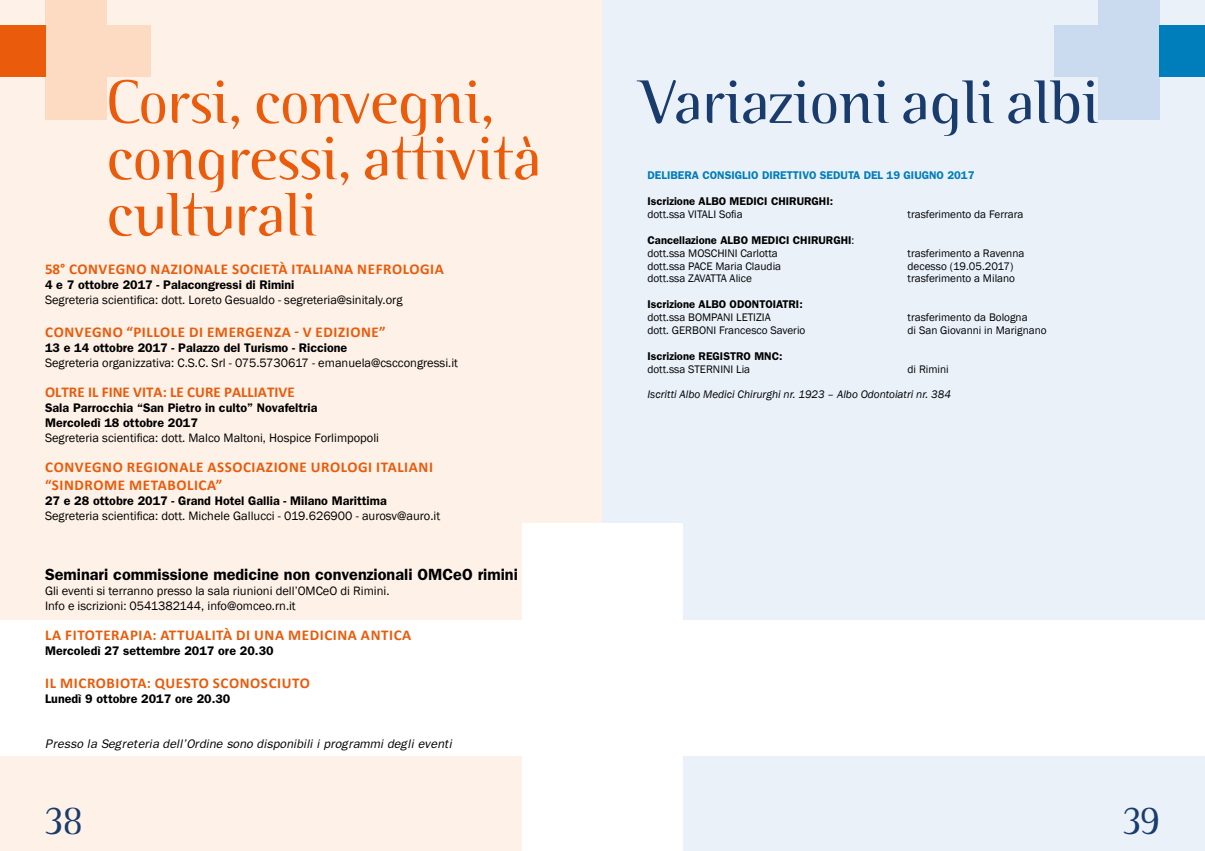
<style>
.page{position:relative;width:1205px;height:851px;background:#fff}
.page>*{position:absolute;margin:0;border:0;box-sizing:border-box;transform-origin:0 0}
.t1{font:300 61.25px/56.2px "Binary ITC";color:#ea5b0b}
.t2{font:300 61.25px "Binary ITC";color:#193c6c}
.t3{font:300 61.25px "Binary ITC";letter-spacing:-.02em;color:#ea5b0b}
.t4{font:300 37.5px "Binary ITC";color:#193c6c}
.t5{font:600 16.25px "Franklin Gothic";color:#000}
.t6{font:700 15px "Calibri";letter-spacing:.04em;color:#ea5b0b}
.t7{font:12.5px/15px "Franklin Gothic";color:#000}
.t8{font:600 12.5px/15px "Franklin Gothic";color:#000}
.t9{font:italic 12.5px "Franklin Gothic";color:#000}
.t10{font:11.25px "Franklin Gothic";color:#000}
.t11{font:600 11.25px/12.9px "Franklin Gothic";color:#000}
.t12{font:italic 11.25px "Franklin Gothic";color:#000}
.t13{font:600 11.25px "Franklin Gothic";color:#007dbb}
.s1{font-weight:400}
</style>
<div class="page">
<div style="left:0;top:0;width:602px;height:850px;background:#fef1e7"></div>
<div style="left:602px;top:0;width:603px;height:850px;background:#eaf1f9"></div>
<div style="left:602px;top:620px;width:603px;height:135px;background:#fff"></div>
<div style="left:1099px;top:0;width:61px;height:120px;background:#cbdbef"></div>
<div style="left:1054px;top:25px;width:151px;height:52px;background:#cbdbef"></div>
<div style="left:1160px;top:25px;width:45px;height:52px;background:#007dbb"></div>
<div style="left:0;top:620px;width:574px;height:135px;background:#fff"></div>
<div style="left:522px;top:523px;width:80px;height:327px;background:#fff"></div>
<div style="left:602px;top:523px;width:81px;height:327px;background:#fff"></div>
<div style="left:45px;top:0;width:61px;height:120px;background:#fcdbc2"></div>
<div style="left:0;top:25px;width:151px;height:52px;background:#fcdbc2"></div>
<div style="left:0;top:25px;width:45px;height:52px;background:#ea5b0b"></div>
<h1 class="t3" style="left:106px;top:66px;width:389px">Corsi, convegni,</h1>
<h1 class="t2" style="left:639px;top:66px;width:461px">Variazioni agli albi</h1>
<h1 class="t1" style="left:106px;top:130px;width:437px">congressi, attività culturali</h1>
<p class="t6" style="left:45px;top:259px;width:168px">58° CONVEGNO NAZIONALE</p>
<p class="t6" style="left:232px;top:259px;width:17px">SOCIET</p>
<p class="t6" style="left:278px;top:259px;width:21px">À ITALIA</p>
<p class="t6" style="left:334px;top:259px;width:60px">NA NEFROLO</p>
<p class="t6" style="left:420px;top:259px;width:18px">GIA</p>
<p class="t8" style="left:45px;top:277px;width:251px">4 e 7 ottobre 2017 - Palacongressi di Rimini</p>
<p class="t7" style="left:45px;top:292px;width:359px">Segreteria scientifica: dott. Loreto Gesualdo - segreteria@sinitaly.org</p>
<p class="t6" style="left:45px;top:322px;width:105px">CONVEGNO “PILLOLE</p>
<p class="t6" style="left:189px;top:322px;width:29px">DI EMER</p>
<p class="t6" style="left:245px;top:322px;width:142px">GENZA - V EDIZIONE”</p>
<p class="t8" style="left:45px;top:340px;width:304px">13 e 14 ottobre 2017 - Palazzo del Turismo - Riccione</p>
<p class="t7" style="left:45px;top:355px;width:415px">Segreteria organizzativa: C.S.C. Srl - 075.5730617 - emanuela@csccongressi.it</p>
<p class="t6" style="left:45px;top:382px;width:9px">OLTRE</p>
<p class="t6" style="left:88px;top:382px;width:152px">IL FINE VITA: LE CURE PALLIATI</p>
<p class="t6" style="left:278px;top:382px;width:16px">VE</p>
<p class="t8" style="left:45px;top:400px;width:274px">Sala Parrocchia “San Pietro in culto” Novafeltria<br>Mercoledì 18 ottobre 2017</p>
<p class="t7" style="left:45px;top:430px;width:336px">Segreteria scientifica: dott. Malco Maltoni, Hospice Forlimpopoli</p>
<p class="t6" style="left:45px;top:457px;width:143px">CONVEGNO REGIONALE</p>
<p class="t6" style="left:207px;top:457px;width:35px">ASSOCIA</p>
<p class="t6" style="left:266px;top:457px;width:65px">ZIONE UROLO</p>
<p class="t6" style="left:358px;top:457px;width:26px">GI ITALIA</p>
<p class="t6" style="left:419px;top:457px;width:14px">NI</p>
<p class="t6" style="left:45px;top:475px;width:41px">“SINDROME</p>
<p class="t6" style="left:129px;top:475px;width:10px">METABOLICA</p>
<p class="t6" style="left:216px;top:475px;width:8px">”</p>
<p class="t8" style="left:45px;top:493px;width:343px">27 e 28 ottobre 2017 - Grand Hotel Gallia - Milano Marittima</p>
<p class="t7" style="left:45px;top:508px;width:397px">Segreteria scientifica: dott. Michele Gallucci - 019.626900 - aurosv@auro.it</p>
<p class="t13" style="left:647px;top:169px;width:328px">DELIBERA CONSIGLIO DIRETTIVO SEDUTA DEL 19 GIUGNO 2017</p>
<p class="t11" style="left:647px;top:195px;width:187px">Iscrizione ALBO MEDICI CHIRURGHI:</p>
<p class="t10" style="left:647px;top:207px;width:97px">dott.ssa VITALI Sofia</p>
<p class="t10" style="left:907px;top:207px;width:117px">trasferimento da Ferrara</p>
<p class="t11" style="left:647px;top:233px;width:208px">Cancellazione ALBO MEDICI CHIRURGHI<span class="s1">: dott.ssa MOSCHINI Carlotta</span></p>
<p class="t10" style="left:907px;top:246px;width:118px">trasferimento a Ravenna</p>
<p class="t10" style="left:647px;top:259px;width:135px">dott.ssa PACE Maria Claudia</p>
<p class="t10" style="left:907px;top:259px;width:107px">decesso (19.05.2017)</p>
<p class="t10" style="left:647px;top:271px;width:106px">dott.ssa ZAVATTA Alice</p>
<p class="t10" style="left:907px;top:271px;width:109px">trasferimento a Milano</p>
<p class="t11" style="left:647px;top:298px;width:157px">Iscrizione ALBO ODONTOIATRI:</p>
<p class="t10" style="left:647px;top:310px;width:125px">dott.ssa BOMPANI LETIZIA</p>
<p class="t10" style="left:907px;top:310px;width:122px">trasferimento da Bologna</p>
<p class="t10" style="left:647px;top:323px;width:159px">dott. GERBONI Francesco Saverio</p>
<p class="t10" style="left:907px;top:323px;width:141px">di San Giovanni in Marignano</p>
<p class="t11" style="left:647px;top:349px;width:136px">Iscrizione REGISTRO MNC:</p>
<p class="t10" style="left:647px;top:362px;width:104px">dott.ssa STERNINI Lia</p>
<p class="t10" style="left:907px;top:362px;width:43px">di Rimini</p>
<p class="t12" style="left:647px;top:387px;width:305px">Iscritti Albo Medici Chirurghi nr. 1923 – Albo Odontoiatri nr. 384</p>
<h3 class="t5" style="left:45px;top:565px;width:474px">Seminari commissione medicine non convenzionali Omceo rimini</h3>
<p class="t7" style="left:45px;top:583px;width:346px">Gli eventi si terranno presso la sala riunioni dell’Omceo di Rimini.<br>Info e iscrizioni: 0541382144, info@omceo.rn.it</p>
<p class="t6" style="left:45px;top:625px;width:367px">LA FITOTERAPIA: ATTUALITÀ DI UNA MEDICINA ANTICA</p>
<p class="t8" style="left:45px;top:643px;width:230px">Mercoledì 27 settembre 2017 ore 20.30</p>
<p class="t6" style="left:45px;top:673px;width:266px">IL MICROBIOTA: QUESTO SCONOSCIUTO</p>
<p class="t8" style="left:45px;top:691px;width:187px">Lunedì 9 ottobre 2017 ore 20.30</p>
<p class="t9" style="left:45px;top:736px;width:408px">Presso la Segreteria dell’Ordine sono disponibili i programmi degli eventi</p>
<h2 class="t4" style="left:45px;top:799px;width:39px">38</h2>
<h2 class="t4" style="left:1123px;top:799px;width:38px">39</h2>
</div>
